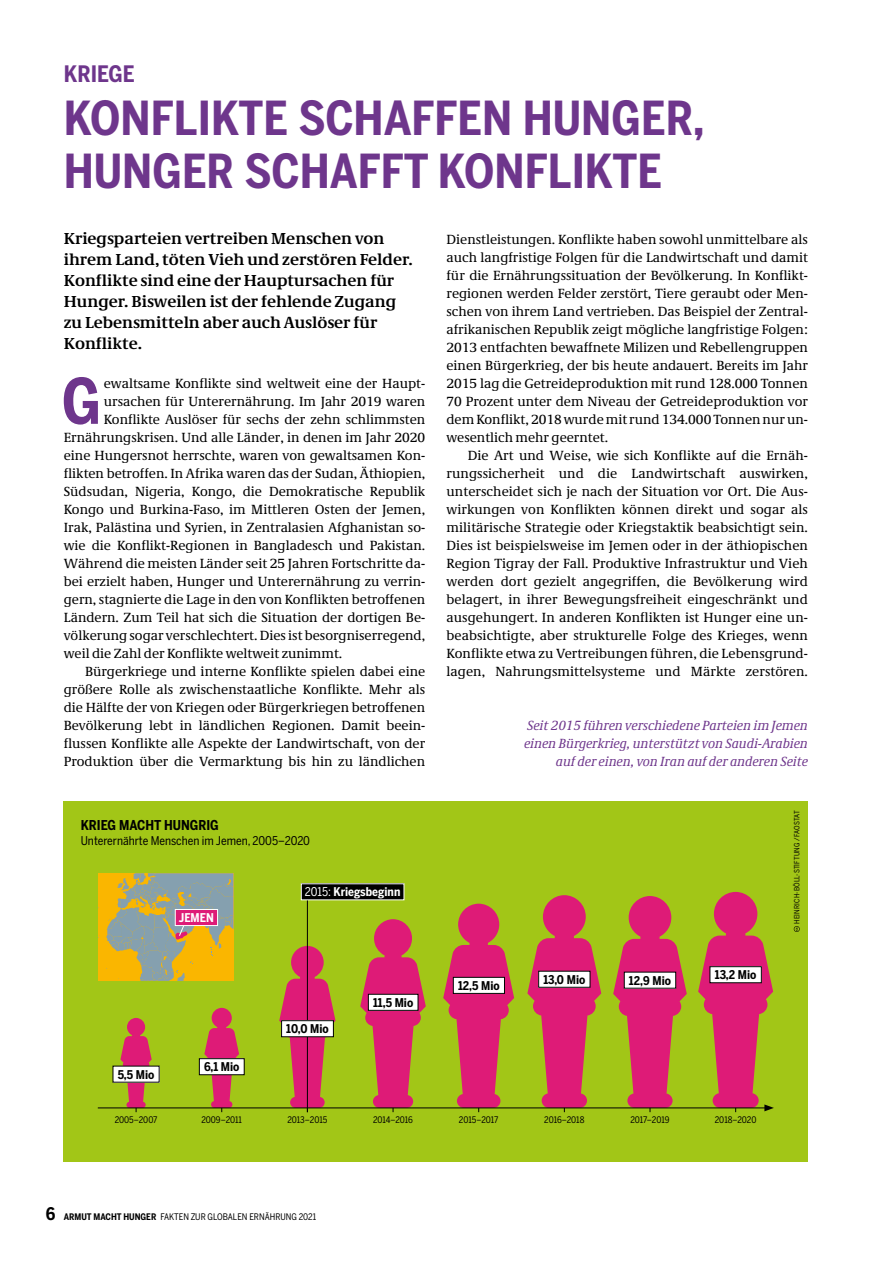
<style>
.page{position:relative;width:893px;height:1263px;background:#fff}
.page>*{position:absolute;margin:0;border:0;box-sizing:border-box;transform-origin:0 0}
.t1{font:700 62.1px "Benton Sans Cond";color:#6e368c}
.t2{font:700 46.5px/52.5px "Benton Sans Cond";color:#6e368c}
.t3{font:700 22.5px "Benton Sans Cond";color:#6e368c}
.t4{font:700 16.5px/21px "Neue Demos";color:#000}
.t5{font:13.5px/18px "Demos Pro";color:#000;text-align:justify}
.t6{font:italic 13.5px/18px "Demos Pro";letter-spacing:-.005em;color:#6e368c;text-align:right}
.t7{font:700 13.5px "Benton Sans Cond";color:#000}
.t8{font:700 12px "Benton Sans Cond";color:#000}
.t9{font:12px "Benton Sans Cond";color:#000}
.t10{font:700 12px "Benton Sans Cond";color:#fff}
.t11{font:9px "Benton Sans Cond";letter-spacing:-.005em;color:#000}
.t12{font:7.2px "Benton Sans Cond";letter-spacing:.02em;color:#000}
.s1{font-weight:400}
.s2{font-weight:700;font-size:17.25px}
.s3{font-weight:700}
</style>
<div class="page">
<div style="left:64px;top:802px;width:744px;height:360px;background:#a2c617"></div>
<hr style="left:307px;top:892px;width:1px;height:216px;background:#000">
<svg style="left:613px;top:896px;width:74px;height:216px"></svg>
<svg style="left:527px;top:895px;width:74px;height:217px"></svg>
<svg style="left:443px;top:904px;width:71px;height:208px"></svg>
<svg style="left:360px;top:919px;width:66px;height:193px"></svg>
<svg style="left:279px;top:946px;width:56px;height:166px"></svg>
<svg style="left:204px;top:1008px;width:35px;height:104px"></svg>
<svg style="left:120px;top:1018px;width:32px;height:94px"></svg>
<hr style="left:98px;top:1107px;width:669px;height:1px;background:#000">
<div style="left:113px;top:1066px;width:46px;height:16px;background:#fff"></div>
<div style="left:199px;top:1059px;width:45px;height:16px;background:#fff"></div>
<div style="left:199px;top:1058px;width:46px;height:17px;border:1px solid #000"></div>
<div style="left:282px;top:1021px;width:51px;height:16px;background:#fff"></div>
<div style="left:281px;top:1020px;width:53px;height:17px;border:1px solid #000"></div>
<div style="left:368px;top:994px;width:50px;height:16px;background:#fff"></div>
<div style="left:368px;top:994px;width:50px;height:17px;border:1px solid #000"></div>
<div style="left:453px;top:977px;width:51px;height:16px;background:#fff"></div>
<div style="left:453px;top:977px;width:52px;height:17px;border:1px solid #000"></div>
<div style="left:539px;top:971px;width:51px;height:16px;background:#fff"></div>
<div style="left:538px;top:971px;width:52px;height:17px;border:1px solid #000"></div>
<div style="left:624px;top:972px;width:52px;height:16px;background:#fff"></div>
<svg style="left:98px;top:873px;width:135px;height:108px;background:#bba95d"></svg>
<div style="left:175px;top:909px;width:43px;height:16px;background:#de1b77"></div>
<div style="left:175px;top:909px;width:43px;height:17px;border:1px solid #fff"></div>
<svg style="left:698px;top:892px;width:76px;height:220px"></svg>
<svg style="left:794px;top:926px;width:6px;height:6px"></svg>
<div style="left:301px;top:884px;width:103px;height:16px;background:#000"></div>
<h3 class="t3" style="left:64px;top:60px;width:72px">KRIEGE</h3>
<h2 class="t2" style="left:64px;top:93px;width:642px">KONFLIKTE SCHAFFEN HUNGER,<br>HUNGER SCHAFFT KONFLIKTE</h2>
<p class="t4" style="left:64px;top:228px;width:351px">Kriegsparteien vertreiben Menschen von ihrem Land, töten Vieh und zerstören Felder.<br>Konflikte sind eine der Hauptursachen für Hunger. Bisweilen ist der fehlende Zugang zu Lebensmitteln aber auch Auslöser für Konflikte.</p>
<h1 class="t1" style="left:62px;top:365px;width:41px">G</h1>
<p class="t5" style="left:104px;top:374px;width:323px">ewaltsame Konflikte sind weltweit eine der Haupt-</p>
<p class="t5" style="left:104px;top:392px;width:323px">ursachen für Unterernährung. Im Jahr 2019 waren</p>
<p class="t5" style="left:104px;top:410px;width:323px">Konflikte Auslöser für sechs der zehn schlimmsten</p>
<p class="t5" style="left:64px;top:428px;width:363px">Ernährungskrisen. Und alle Länder, in denen im Jahr 2020</p>
<p class="t5" style="left:64px;top:446px;width:363px">eine Hungersnot herrschte, waren von gewaltsamen Kon-</p>
<p class="t5" style="left:64px;top:464px;width:363px">flikten betroffen. In Afrika waren das der Sudan, Äthiopien,</p>
<p class="t5" style="left:64px;top:482px;width:363px">Südsudan, Nigeria, Kongo, die Demokratische Republik</p>
<p class="t5" style="left:64px;top:500px;width:363px">Kongo und Burkina-Faso, im Mittleren Osten der Jemen,</p>
<p class="t5" style="left:64px;top:518px;width:363px">Irak, Palästina und Syrien, in Zentralasien Afghanistan so-</p>
<p class="t5" style="left:64px;top:536px;width:363px">wie die Konflikt-Regionen in Bangladesch und Pakistan.</p>
<p class="t5" style="left:64px;top:554px;width:363px">Während die meisten Länder seit 25 Jahren Fortschritte da-</p>
<p class="t5" style="left:64px;top:572px;width:363px">bei erzielt haben, Hunger und Unterernährung zu verrin-</p>
<p class="t5" style="left:64px;top:590px;width:363px">gern, stagnierte die Lage in den von Konflikten betroffenen</p>
<p class="t5" style="left:64px;top:608px;width:363px">Ländern. Zum Teil hat sich die Situation der dortigen Be-</p>
<p class="t5" style="left:64px;top:626px;width:363px">völkerung sogar verschlechtert. Dies ist besorgniserregend,</p>
<p class="t5" style="left:64px;top:644px;width:280px">weil die Zahl der Konflikte weltweit zunimmt.</p>
<p class="t5" style="left:85px;top:662px;width:342px">Bürgerkriege und interne Konflikte spielen dabei eine</p>
<p class="t5" style="left:64px;top:680px;width:363px">größere Rolle als zwischenstaatliche Konflikte. Mehr als</p>
<p class="t5" style="left:64px;top:698px;width:363px">die Hälfte der von Kriegen oder Bürgerkriegen betroffenen</p>
<p class="t5" style="left:64px;top:716px;width:363px">Bevölkerung lebt in ländlichen Regionen. Damit beein-</p>
<p class="t5" style="left:64px;top:734px;width:363px">flussen Konflikte alle Aspekte der Landwirtschaft, von der</p>
<p class="t5" style="left:64px;top:752px;width:363px">Produktion über die Vermarktung bis hin zu ländlichen</p>
<p class="t7" style="left:81px;top:817px;width:140px">KRIEG MACHT HUNGRIG</p>
<p class="t9" style="left:81px;top:834px;width:231px">Unterernährte Menschen im Jemen, 2005–2020</p>
<p class="t10" style="left:179px;top:911px;width:37px">JEMEN</p>
<p class="t8" style="left:118px;top:1067px;width:38px">5,5 Mio</p>
<p class="t8" style="left:204px;top:1060px;width:37px">6,1 Mio</p>
<p class="t10" style="left:305px;top:885px;width:97px"><span class="s1">2015:</span> Kriegsbeginn</p>
<p class="t8" style="left:286px;top:1022px;width:44px">10,0 Mio</p>
<p class="t8" style="left:373px;top:995px;width:42px">11,5 Mio</p>
<p class="t5" style="left:446px;top:230px;width:363px">Dienstleistungen. Konflikte haben sowohl unmittelbare als auch langfristige Folgen für die Landwirtschaft und damit für die Ernährungssituation der Bevölkerung. In Konflikt&shy;regionen werden Felder zerstört, Tiere geraubt oder Men&shy;schen von ihrem Land vertrieben. Das Beispiel der Zentral&shy;afrikanischen Republik zeigt mögliche langfristige Folgen:<br>2013 entfachten bewaffnete Milizen und Rebellengruppen einen Bürgerkrieg, der bis heute andauert. Bereits im Jahr 2015 lag die Getreideproduktion mit rund 128.000 Tonnen 70 Prozent unter dem Niveau der Getreideproduktion vor dem Konflikt, 2018 wurde mit rund 134.000 Tonnen nur un&shy;wesentlich mehr geerntet.</p>
<p class="t5" style="left:446px;top:446px;width:363px;text-indent:21px">Die Art und Weise, wie sich Konflikte auf die Ernäh&shy;rungssicherheit und die Landwirtschaft auswirken, unterscheidet sich je nach der Situation vor Ort. Die Aus&shy;wirkungen von Konflikten können direkt und sogar als militärische Strategie oder Kriegstaktik beabsichtigt sein.<br>Dies ist beispielsweise im Jemen oder in der äthiopischen Region Tigray der Fall. Produktive Infrastruktur und Vieh werden dort gezielt angegriffen, die Bevölkerung wird belagert, in ihrer Bewegungsfreiheit eingeschränkt und ausgehungert. In anderen Konflikten ist Hunger eine un&shy;beabsichtigte, aber strukturelle Folge des Krieges, wenn Konflikte etwa zu Vertreibungen führen, die Lebensgrund&shy;lagen, Nahrungsmittelsysteme und Märkte zerstören.</p>
<p class="t6" style="left:524px;top:716px;width:285px">Seit 2015 führen verschiedene Parteien im Jemen einen Bürgerkrieg, unterstützt von Saudi-Arabien auf der einen, von Iran auf der anderen Seite</p>
<p class="t8" style="left:458px;top:978px;width:43px">12,5 Mio</p>
<p class="t8" style="left:543px;top:972px;width:43px">13,0 Mio</p>
<p class="t8" style="left:629px;top:973px;width:44px">12,9 Mio</p>
<p class="t8" style="left:715px;top:968px;width:43px">13,2 Mio</p>
<p class="t12" style="left:793px;top:924px;width:115px;rotate:-90deg">HEINRICH-BÖLL-STIFTUNG / FAOSTAT</p>
<p class="t11" style="left:115px;top:1114px;width:44px">2005–2007</p>
<p class="t11" style="left:201px;top:1114px;width:42px">2009–2011</p>
<p class="t11" style="left:287px;top:1114px;width:41px">2013–2015</p>
<p class="t11" style="left:373px;top:1114px;width:42px">2014–2016</p>
<p class="t11" style="left:459px;top:1114px;width:41px">2015–2017</p>
<p class="t11" style="left:544px;top:1114px;width:42px">2016–2018</p>
<p class="t11" style="left:630px;top:1114px;width:41px">2017–2019</p>
<p class="t11" style="left:715px;top:1114px;width:43px">2018–2020</p>
<p class="t11" style="left:46px;top:1212px;width:272px"><span class="s2">6</span> <span class="s3">ARMUT MACHT HUNGER</span> FAKTEN ZUR GLOBALEN ERNÄHRUNG 2021</p>
</div>
